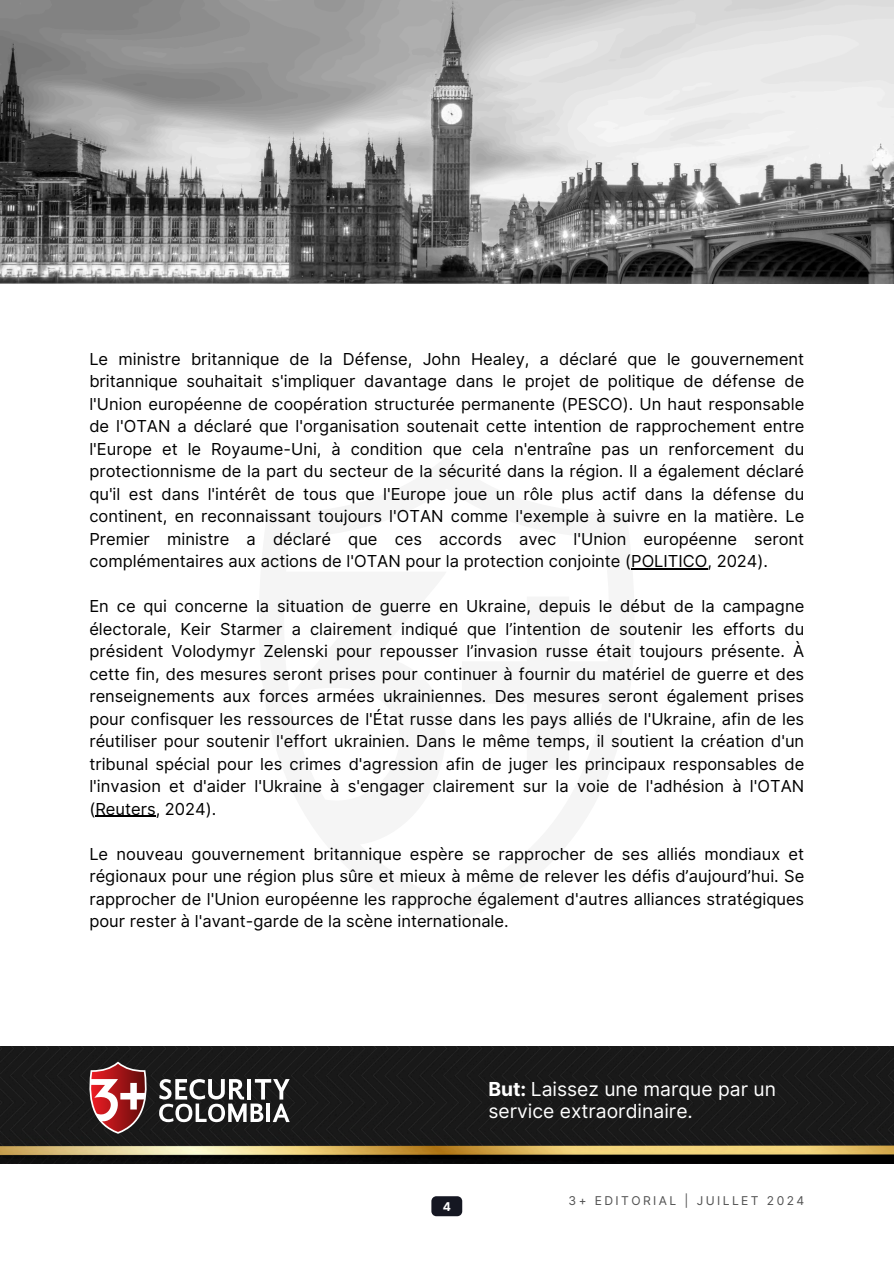
<style>
.page{position:relative;width:894px;height:1264px;background:#fff}
.page>*{position:absolute;margin:0;border:0;box-sizing:border-box;transform-origin:0 0}
.t1{font:19.35px/22.5px "Inter";color:#fff}
.t2{font:16.5px/22.5px "Inter";color:#000;text-align:justify}
.t3{font:12.15px "Inter";letter-spacing:.2em;color:#515151}
.t4{font:700 12.15px "Inter";color:#fff}
.s1{font-weight:700}
</style>
<div class="page">
<img style="left:0;top:1046px;width:893px;height:117px">
<hr style="left:631px;top:568px;width:76px;height:1px;background:#000">
<hr style="left:95px;top:815px;width:61px;height:2px;background:#000">
<svg style="left:159px;top:1079px;width:130px;height:43px"></svg>
<svg style="left:89px;top:1061px;width:59px;height:72px"></svg>
<img style="left:0;top:0;width:893px;height:284px">
<svg style="left:431px;top:1196px;width:31px;height:20px"></svg>
<h2 class="t2" style="left:89px;top:347px;width:716px">Le ministre britannique de la Défense, John Healey, a déclaré que le gouvernement britannique souhaitait s'impliquer davantage dans le projet de politique de défense de l'Union européenne de coopération structurée permanente (PESCO). Un haut responsable de l'OTAN a déclaré que l'organisation soutenait cette intention de rapprochement entre l'Europe et le Royaume-Uni, à condition que cela n'entraîne pas un renforcement du protectionnisme de la part du secteur de la sécurité dans la région. Il a également déclaré qu'il est dans l'intérêt de tous que l'Europe joue un rôle plus actif dans la défense du continent, en reconnaissant toujours l'OTAN comme l'exemple à suivre en la matière. Le Premier ministre a déclaré que ces accords avec l'Union européenne seront complémentaires aux actions de l'OTAN pour la protection conjointe (POLITICO, 2024).</h2>
<h2 class="t2" style="left:89px;top:595px;width:716px">En ce qui concerne la situation de guerre en Ukraine, depuis le début de la campagne électorale, Keir Starmer a clairement indiqué que l’intention de soutenir les efforts du président Volodymyr Zelenski pour repousser l’invasion russe était toujours présente. À cette fin, des mesures seront prises pour continuer à fournir du matériel de guerre et des renseignements aux forces armées ukrainiennes. Des mesures seront également prises pour confisquer les ressources de l'État russe dans les pays alliés de l'Ukraine, afin de les réutiliser pour soutenir l'effort ukrainien. Dans le même temps, il soutient la création d'un tribunal spécial pour les crimes d'agression afin de juger les principaux responsables de l'invasion et d'aider l'Ukraine à s'engager clairement sur la voie de l'adhésion à l'OTAN (Reuters, 2024).</h2>
<h2 class="t2" style="left:89px;top:842px;width:716px">Le nouveau gouvernement britannique espère se rapprocher de ses alliés mondiaux et régionaux pour une région plus sûre et mieux à même de relever les défis d’aujourd’hui. Se rapprocher de l'Union européenne les rapproche également d'autres alliances stratégiques pour rester à l'avant-garde de la scène internationale.</h2>
<p class="t4" style="left:442px;top:1199px;width:10px">4</p>
<p class="t1" style="left:488px;top:1077px;width:289px"><span class="s1">But:</span> Laissez une marque par un service extraordinaire.</p>
<h1 class="t3" style="left:568px;top:1193px;width:237px">3+ EDITORIAL | JUILLET 2024</h1>
</div>
